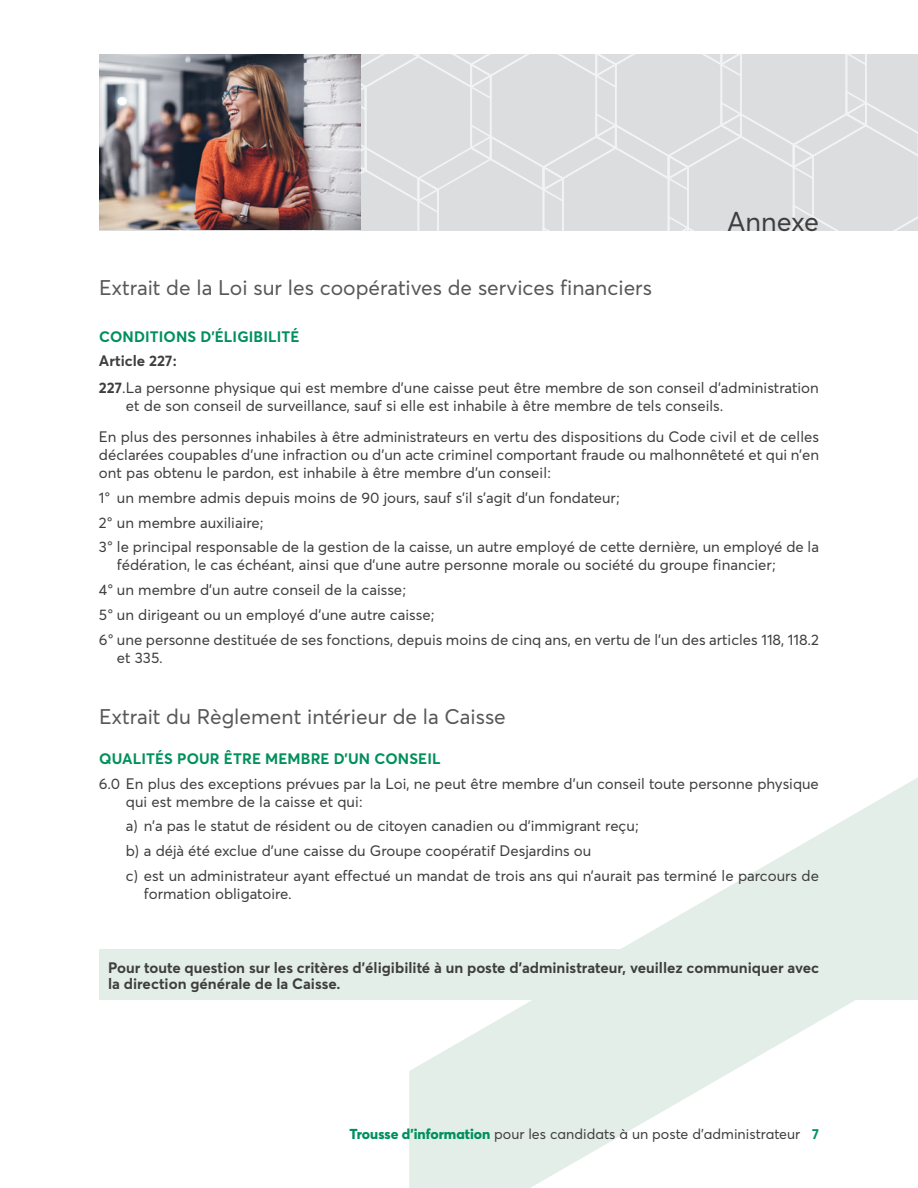
<style>
.page{position:relative;width:918px;height:1188px;background:#fff}
.page>*{position:absolute;margin:0;border:0;box-sizing:border-box;transform-origin:0 0}
.t1{font:27px "Averta";color:#3e3e3f}
.t2{font:21px "Averta";color:#57585a}
.t3{font:15px/24.8px "Averta";color:#3e3e3f}
.t4{font:700 15px/16.5px "Averta";color:#3e3e3f}
.t5{font:700 15px "Averta";letter-spacing:.01em;color:#00905d}
.t6{font:14.25px "Averta";color:#3e3e3f}
.s1{font-weight:700}
.s2{font-weight:800;color:#00905d}
.s3{font-weight:700;color:#00905d}
</style>
<div class="page">
<svg style="left:409px;top:777px;width:509px;height:411px"></svg>
<svg style="left:99px;top:54px;width:819px;height:177px;background:#dcdddf"></svg>
<img style="left:99px;top:54px;width:261px;height:176px">
<div style="left:99px;top:950px;width:819px;height:50px;background:#e3eee8"></div>
<h1 class="t1" style="left:727px;top:204px;width:93px">Annexe</h1>
<h2 class="t2" style="left:99px;top:275px;width:555px">Extrait de la Loi sur les coopératives de services financiers</h2>
<p class="t5" style="left:99px;top:327px;width:202px">CONDITIONS D’ÉLIGIBILITÉ</p>
<p class="t3" style="left:99px;top:347px;width:721px;line-height:27px"><span class="s1">Article 227 :<br>227</span>.La personne physique qui est membre d’une caisse peut être membre de son conseil d’administration</p>
<p class="t3" style="left:99px;top:390px;width:721px;line-height:31.5px;text-indent:27px">et de son conseil de surveillance, sauf si elle est inhabile à être membre de tels conseils.<br>En plus des personnes inhabiles à être administrateurs en vertu des dispositions du Code civil et de celles</p>
<p class="t3" style="left:99px;top:446px;width:722px;line-height:18px">déclarées coupables d’une infraction ou d’un acte criminel comportant fraude ou malhonnêteté et qui n’en ont pas obtenu le pardon, est inhabile à être membre d’un conseil :</p>
<p class="t3" style="left:99px;top:485px;width:721px">1° un membre admis depuis moins de 90 jours, sauf s’il s’agit d’un fondateur ;<br>2° un membre auxiliaire ;<br>3° le principal responsable de la gestion de la caisse, un autre employé de cette dernière, un employé de la</p>
<p class="t3" style="left:99px;top:553px;width:721px;text-indent:18px">fédération, le cas échéant, ainsi que d’une autre personne morale ou société du groupe financier ;<br>4° un membre d’un autre conseil de la caisse ;<br>5° un dirigeant ou un employé d’une autre caisse ;<br>6° une personne destituée de ses fonctions, depuis moins de cinq ans, en vertu de l’un des articles 118, 118.2</p>
<p class="t3" style="left:117px;top:645px;width:47px">et 335.</p>
<h2 class="t2" style="left:99px;top:704px;width:408px">Extrait du Règlement intérieur de la Caisse</h2>
<p class="t5" style="left:99px;top:749px;width:343px">QUALITÉS POUR ÊTRE MEMBRE D’UN CONSEIL</p>
<p class="t3" style="left:126px;top:774px;width:694px;line-height:18px;text-indent:-27px">6.0 En plus des exceptions prévues par la Loi, ne peut être membre d’un conseil toute personne physique qui est membre de la caisse et qui :</p>
<p class="t3" style="left:126px;top:814px;width:695px">a) n’a pas le statut de résident ou de citoyen canadien ou d’immigrant reçu ;<br>b) a déjà été exclue d’une caisse du Groupe coopératif Desjardins ou<br>c) est un administrateur ayant effectué un mandat de trois ans qui n’aurait pas terminé le parcours de</p>
<p class="t3" style="left:144px;top:881px;width:149px">formation obligatoire.</p>
<p class="t4" style="left:108px;top:959px;width:713px">Pour toute question sur les critères d’éligibilité à un poste d’administrateur, veuillez communiquer avec la direction générale de la Caisse.</p>
<p class="t6" style="left:349px;top:1125px;width:471px"><span class="s2">Trousse d’information</span> pour les candidats à un poste d’administrateur <span class="s3">7</span></p>
</div>
